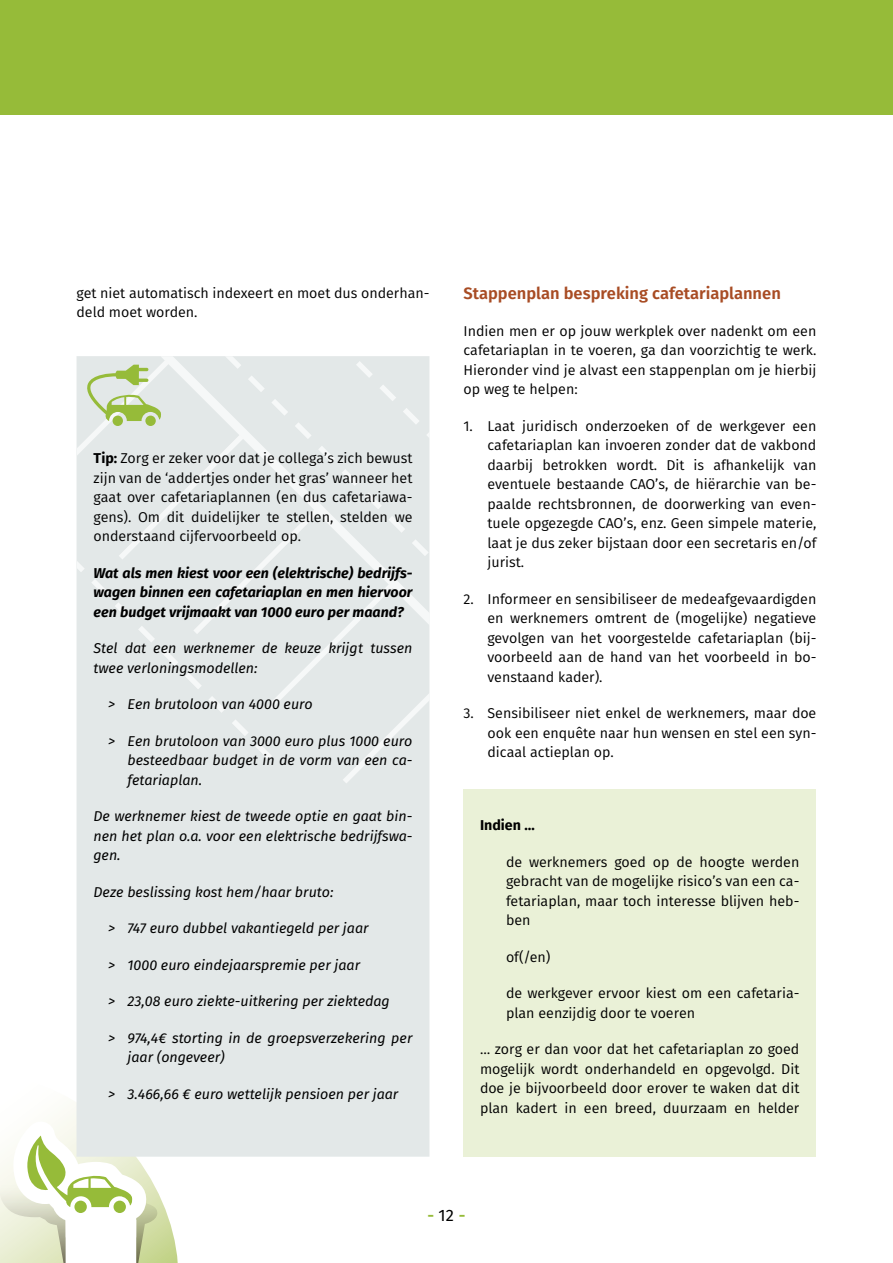
<style>
.page{position:relative;width:893px;height:1263px;background:#fff}
.page>*{position:absolute;margin:0;border:0;box-sizing:border-box;transform-origin:0 0}
.t1{font:600 16.5px "Fira Sans";color:#a84c24}
.t2{font:600 16.5px "Fira Sans";color:#96bb39}
.t3{font:14.25px/19.5px "Fira Sans";color:#000;text-align:justify}
.t4{font:italic 14.25px/19.5px "Fira Sans";color:#000}
.t5{font:italic 700 14.25px/19.5px "Fira Sans";color:#000;text-align:justify}
.t6{font:700 14.25px "Fira Sans";color:#000}
.s1{font-weight:700}
.s2{font-weight:400;color:#000}
</style>
<div class="page">
<div style="left:0;top:0;width:893px;height:115px;background:#96bb39"></div>
<svg style="left:0;top:1054px;width:178px;height:209px"></svg>
<div style="left:463px;top:789px;width:353px;height:368px;background:#eaf1d7"></div>
<div style="left:77px;top:356px;width:352px;height:801px;background:#e3e8e8"></div>
<svg style="left:77px;top:356px;width:352px;height:427px"></svg>
<p class="t3" style="left:77px;top:283px;width:354px">get niet automatisch indexeert en moet dus onderhan&shy;deld moet worden.</p>
<p class="t3" style="left:94px;top:448px;width:320px"><span class="s1">Tip:</span> Zorg er zeker voor dat je collega’s zich bewust zijn van de ‘addertjes onder het gras’ wanneer het gaat over cafetariaplannen (en dus cafetariawa&shy;gens). Om dit duidelijker te stellen, stelden we onderstaand cijfervoorbeeld op.</p>
<p class="t5" style="left:94px;top:563px;width:320px">Wat als men kiest voor een (elektrische) bedrijfs&shy;wagen binnen een cafetariaplan en men hiervoor een budget vrijmaakt van 1000 euro per maand?</p>
<p class="t4" style="left:94px;top:638px;width:320px">Stel dat een werknemer de keuze krijgt tussen twee verloningsmodellen:</p>
<p class="t4" style="left:108px;top:694px;width:206px">&gt; Een brutoloon van 4000 euro</p>
<p class="t4" style="left:128px;top:731px;width:286px;text-align:justify;text-indent:-19px">&gt; Een brutoloon van 3000 euro plus 1000 euro besteedbaar budget in de vorm van een ca&shy;fetariaplan.</p>
<p class="t4" style="left:94px;top:806px;width:320px;text-align:justify">De werknemer kiest de tweede optie en gaat bin&shy;nen het plan o.a. voor een elektrische bedrijfswa&shy;gen.</p>
<p class="t4" style="left:94px;top:882px;width:241px">Deze beslissing kost hem/haar bruto:</p>
<p class="t4" style="left:108px;top:918px;width:262px">&gt; 747 euro dubbel vakantiegeld per jaar</p>
<p class="t4" style="left:108px;top:955px;width:254px">&gt; 1000 euro eindejaarspremie per jaar</p>
<p class="t4" style="left:108px;top:991px;width:283px">&gt; 23,08 euro ziekte-uitkering per ziektedag</p>
<p class="t4" style="left:128px;top:1028px;width:286px;text-indent:-19px">&gt; 974,4€ storting in de groepsverzekering per jaar (ongeveer)</p>
<p class="t4" style="left:108px;top:1084px;width:292px">&gt; 3.466,66 € euro wettelijk pensioen per jaar</p>
<p class="t1" style="left:463px;top:282px;width:319px">Stappenplan bespreking cafetariaplannen</p>
<p class="t3" style="left:463px;top:321px;width:354px">Indien men er op jouw werkplek over nadenkt om een cafetariaplan in te voeren, ga dan voorzichtig te werk.<br>Hieronder vind je alvast een stappenplan om je hierbij op weg te helpen:</p>
<p class="t3" style="left:487px;top:416px;width:330px;text-indent:-24px">1. Laat juridisch onderzoeken of de werkgever een cafetariaplan kan invoeren zonder dat de vakbond daarbij betrokken wordt. Dit is afhankelijk van eventuele bestaande CAO’s, de hiërarchie van be&shy;paalde rechtsbronnen, de doorwerking van even&shy;tuele opgezegde CAO’s, enz. Geen simpele materie, laat je dus zeker bijstaan door een secretaris en/of jurist.</p>
<p class="t3" style="left:487px;top:589px;width:330px;text-indent:-24px">2. Informeer en sensibiliseer de medeafgevaardigden en werknemers omtrent de (mogelijke) negatieve gevolgen van het voorgestelde cafetariaplan (bij&shy;voorbeeld aan de hand van het voorbeeld in bo&shy;venstaand kader).</p>
<p class="t3" style="left:487px;top:704px;width:330px;text-indent:-24px">3. Sensibiliseer niet enkel de werknemers, maar doe ook een enquête naar hun wensen en stel een syn&shy;dicaal actieplan op.</p>
<p class="t6" style="left:480px;top:815px;width:56px">Indien …</p>
<p class="t3" style="left:506px;top:852px;width:295px">de werknemers goed op de hoogte werden gebracht van de mogelijke risico’s van een ca&shy;fetariaplan, maar toch interesse blijven heb&shy;ben</p>
<p class="t3" style="left:506px;top:947px;width:46px">of(/en)</p>
<p class="t3" style="left:506px;top:984px;width:295px">de werkgever ervoor kiest om een cafetaria&shy;plan eenzijdig door te voeren</p>
<p class="t3" style="left:480px;top:1040px;width:321px">… zorg er dan voor dat het cafetariaplan zo goed mogelijk wordt onderhandeld en opgevolgd. Dit doe je bijvoorbeeld door erover te waken dat dit plan kadert in een breed, duurzaam en helder</p>
<p class="t2" style="left:427px;top:1204px;width:39px">- <span class="s2">12</span> -</p>
</div>
